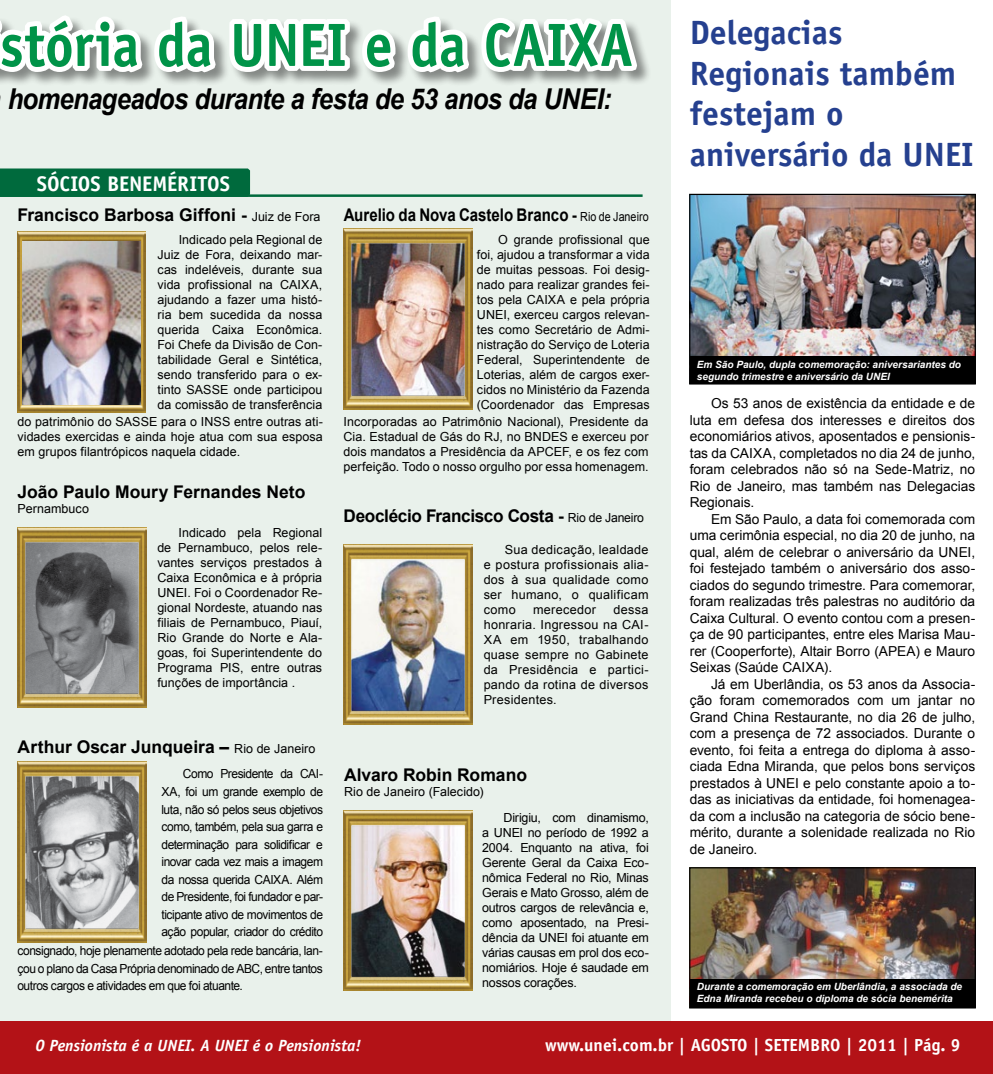
<style>
.page{position:relative;width:993px;height:1074px;background:#fff}
.page>*{position:absolute;margin:0;border:0;box-sizing:border-box;transform-origin:0 0}
.t1{font:700 61.25px "Officina Sans";letter-spacing:.005em;color:#009348;scale:.91 1}
.t2{font:700 33.75px/40.5px "Officina Sans";color:#25408f}
.t3{font:italic 700 28.75px "Arial";letter-spacing:-.025em;color:#000;scale:.89 1}
.t4{font:700 21.25px "Officina Sans";letter-spacing:-.005em;color:#fff}
.t5{font:700 17.5px "Arial";color:#000}
.t6{font:700 17.5px "Officina Sans";color:#fff}
.t7{font:700 17.5px "Arial";color:#000;scale:.86 1}
.t8{font:700 17.5px "Arial";letter-spacing:-.02em;color:#000}
.t9{font:italic 700 16.25px "Officina Sans";color:#fff}
.t10{font:13.75px/16.5px "Arial";color:#000;text-align:justify}
.t11{font:12.5px/15px "Arial";color:#000;text-align:justify}
.t12{font:12.5px/17.5px "Arial";color:#000;text-align:justify;scale:.96 1}
.t13{font:12.5px "Arial";letter-spacing:.025em;color:#000}
.t14{font:italic 700 10px/12px "Arial";color:#fff}
.s1{font-weight:400;font-size:12.5px}
</style>
<div class="page">
<div style="left:0;top:0;width:670px;height:1074px;background:#e9f1eb"></div>
<div style="left:0;top:15px;width:651px;height:83px;background:#000;opacity:.43"></div>
<svg style="left:0;top:15px;width:641px;height:65px"></svg>
<img style="left:344px;top:810px;width:128px;height:180px">
<div style="left:0;top:168px;width:250px;height:26px;background:#006a3d"></div>
<img style="left:343px;top:544px;width:129px;height:180px">
<hr style="left:0;top:194px;width:642px;height:3px;background:#006a3d">
<img style="left:18px;top:527px;width:128px;height:181px">
<img style="left:17px;top:232px;width:129px;height:180px">
<img style="left:18px;top:762px;width:128px;height:180px">
<img style="left:343px;top:229px;width:129px;height:180px">
<img style="left:23px;top:241px;width:118px;height:164px">
<img style="left:691px;top:196px;width:282px;height:161px">
<div style="left:689px;top:194px;width:286px;height:190px;border:1px solid #000"></div>
<img style="left:691px;top:869px;width:282px;height:110px">
<div style="left:689px;top:867px;width:286px;height:141px;border:1px solid #000"></div>
<div style="left:689px;top:357px;width:285px;height:27px;background:#000"></div>
<div style="left:689px;top:979px;width:285px;height:29px;background:#000"></div>
<div style="left:0;top:1020px;width:992px;height:54px;background:#b31217"></div>
<h1 class="t1" style="left:0;top:7px;width:697px">stória da UNEI e da CAIXA</h1>
<h3 class="t3" style="left:8px;top:80px;width:679px">homenageados durante a festa de 53 anos da UNEI:</h3>
<h3 class="t4" style="left:37px;top:171px;width:195px">SÓCIOS BENEMÉRITOS</h3>
<h3 class="t5" style="left:17px;top:203px;width:304px">Francisco Barbosa Giffoni - <span class="s1">Juiz de Fora</span></h3>
<p class="t11" style="left:157px;top:232px;width:166px;text-indent:21px">Indicado pela Regional de Juiz de Fora, deixando mar&shy;cas indeléveis, durante sua vida profissional na CAIXA, ajudando a fazer uma histó&shy;ria bem sucedida da nossa querida Caixa Econômica.<br>Foi Chefe da Divisão de Con&shy;tabilidade Geral e Sintética, sendo transferido para o ex&shy;tinto SASSE onde participou da comissão de transferência</p>
<p class="t11" style="left:18px;top:414px;width:307px">do patrimônio do SASSE para o INSS entre outras ati&shy;vidades exercidas e ainda hoje atua com sua esposa em grupos filantrópicos naquela cidade.</p>
<h3 class="t5" style="left:18px;top:480px;width:289px">João Paulo Moury Fernandes Neto</h3>
<p class="t11" style="left:18px;top:501px;width:73px">Pernambuco</p>
<p class="t11" style="left:157px;top:525px;width:166px;text-indent:21px">Indicado pela Regional de Pernambuco, pelos rele&shy;vantes serviços prestados à Caixa Econômica e à própria UNEI. Foi o Coordenador Re&shy;gional Nordeste, atuando nas filiais de Pernambuco, Piauí, Rio Grande do Norte e Ala&shy;goas, foi Superintendente do Programa PIS, entre outras funções de importância .</p>
<h3 class="t5" style="left:18px;top:735px;width:299px">Arthur Oscar Junqueira – <span class="s1">Rio de Janeiro</span></h3>
<p class="t12" style="left:161px;top:765px;width:170px;text-indent:21px">Como Presidente da CAI-XA, foi um grande exemplo de luta, não só pelos seus objetivos como, também, pela sua garra e determinação para solidificar e inovar cada vez mais a imagem da nossa querida CAIXA. Além de Presidente, foi fundador e par&shy;ticipante ativo de movimentos de ação popular, criador do crédito</p>
<p class="t12" style="left:17px;top:942px;width:319px">consignado, hoje plenamente adotado pela rede bancária, lan&shy;çou o plano da Casa Própria denominado de ABC, entre tantos outros cargos e atividades em que foi atuante.</p>
<h3 class="t7" style="left:343px;top:203px;width:356px">Aurelio da Nova Castelo Branco - <span class="s1">Rio de Janeiro</span></h3>
<p class="t11" style="left:477px;top:232px;width:174px;text-indent:21px">O grande profissional que foi, ajudou a transformar a vida de muitas pessoas. Foi desig&shy;nado para realizar grandes fei&shy;tos pela CAIXA e pela própria UNEI, exerceu cargos relevan&shy;tes como Secretário de Admi&shy;nistração do Serviço de Loteria Federal, Superintendente de Loterias, além de cargos exer&shy;cidos no Ministério da Fazenda (Coordenador das Empresas</p>
<p class="t11" style="left:343px;top:414px;width:306px">Incorporadas ao Patrimônio Nacional), Presidente da Cia. Estadual de Gás do RJ, no BNDES e exerceu por dois mandatos a Presidência da APCEF, e os fez com perfeição. Todo o nosso orgulho por essa homenagem.</p>
<h3 class="t8" style="left:343px;top:504px;width:302px">Deoclécio Francisco Costa - <span class="s1">Rio de Janeiro</span></h3>
<p class="t11" style="left:483px;top:542px;width:166px;text-indent:21px">Sua dedicação, lealdade e postura profissionais alia&shy;dos à sua qualidade como ser humano, o qualificam como</p>
<p class="t11" style="left:483px;top:602px;width:166px;text-indent:130px">dessa honraria. Ingressou na CAI-XA em 1950, trabalhando quase sempre no Gabinete da Presidência e partici&shy;pando da rotina de diversos Presidentes.</p>
<p class="t13" style="left:533px;top:601px;width:64px">merecedor</p>
<h3 class="t5" style="left:344px;top:763px;width:184px">Alvaro Robin Romano</h3>
<p class="t11" style="left:344px;top:784px;width:141px">Rio de Janeiro (Falecido)</p>
<p class="t11" style="left:482px;top:810px;width:168px;text-indent:21px">Dirigiu, com dinamismo, a UNEI no período de 1992 a 2004. Enquanto na ativa, foi Gerente Geral da Caixa Eco&shy;nômica Federal no Rio, Minas Gerais e Mato Grosso, além de outros cargos de relevância e, como aposentado, na Presi&shy;dência da UNEI foi atuante em várias causas em prol dos eco&shy;nomiários. Hoje é saudade em nossos corações.</p>
<h2 class="t2" style="left:689px;top:12px;width:285px">Delegacias<br>Regionais também festejam o aniversário da UNEI</h2>
<p class="t14" style="left:696px;top:358px;width:265px">Em São Paulo, dupla comemoração: aniversariantes do segundo trimestre e aniversário da UNEI</p>
<p class="t10" style="left:689px;top:395px;width:287px;text-indent:21px">Os 53 anos de existência da entidade e de luta em defesa dos interesses e direitos dos economiários ativos, aposentados e pensionis&shy;tas da CAIXA, completados no dia 24 de junho, foram celebrados não só na Sede-Matriz, no Rio de Janeiro, mas também nas Delegacias Regionais.</p>
<p class="t10" style="left:689px;top:510px;width:287px;text-indent:21px">Em São Paulo, a data foi comemorada com uma cerimônia especial, no dia 20 de junho, na qual, além de celebrar o aniversário da UNEI, foi festejado também o aniversário dos asso&shy;ciados do segundo trimestre. Para comemorar, foram realizadas três palestras no auditório da Caixa Cultural. O evento contou com a presen&shy;ça de 90 participantes, entre eles Marisa Mau&shy;rer (Cooperforte), Altair Borro (APEA) e Mauro Seixas (Saúde CAIXA).</p>
<p class="t10" style="left:689px;top:675px;width:287px;text-indent:21px">Já em Uberlândia, os 53 anos da Associa&shy;ção foram comemorados com um jantar no Grand China Restaurante, no dia 26 de julho, com a presença de 72 associados. Durante o evento, foi feita a entrega do diploma à asso&shy;ciada Edna Miranda, que pelos bons serviços prestados à UNEI e pelo constante apoio a to&shy;das as iniciativas da entidade, foi homenagea&shy;da com a inclusão na categoria de sócio bene&shy;mérito, durante a solenidade realizada no Rio de Janeiro.</p>
<p class="t14" style="left:696px;top:981px;width:267px">Durante a comemoração em Uberlândia, a associada de<br>Edna Miranda recebeu o diploma de sócia benemérita</p>
<h3 class="t9" style="left:35px;top:1036px;width:327px">O Pensionista é a UNEI. A UNEI é o Pensionista!</h3>
<h3 class="t6" style="left:545px;top:1034px;width:416px">www.unei.com.br | Agosto | SETEMBRO | 2011 | Pág. 9</h3>
</div>
